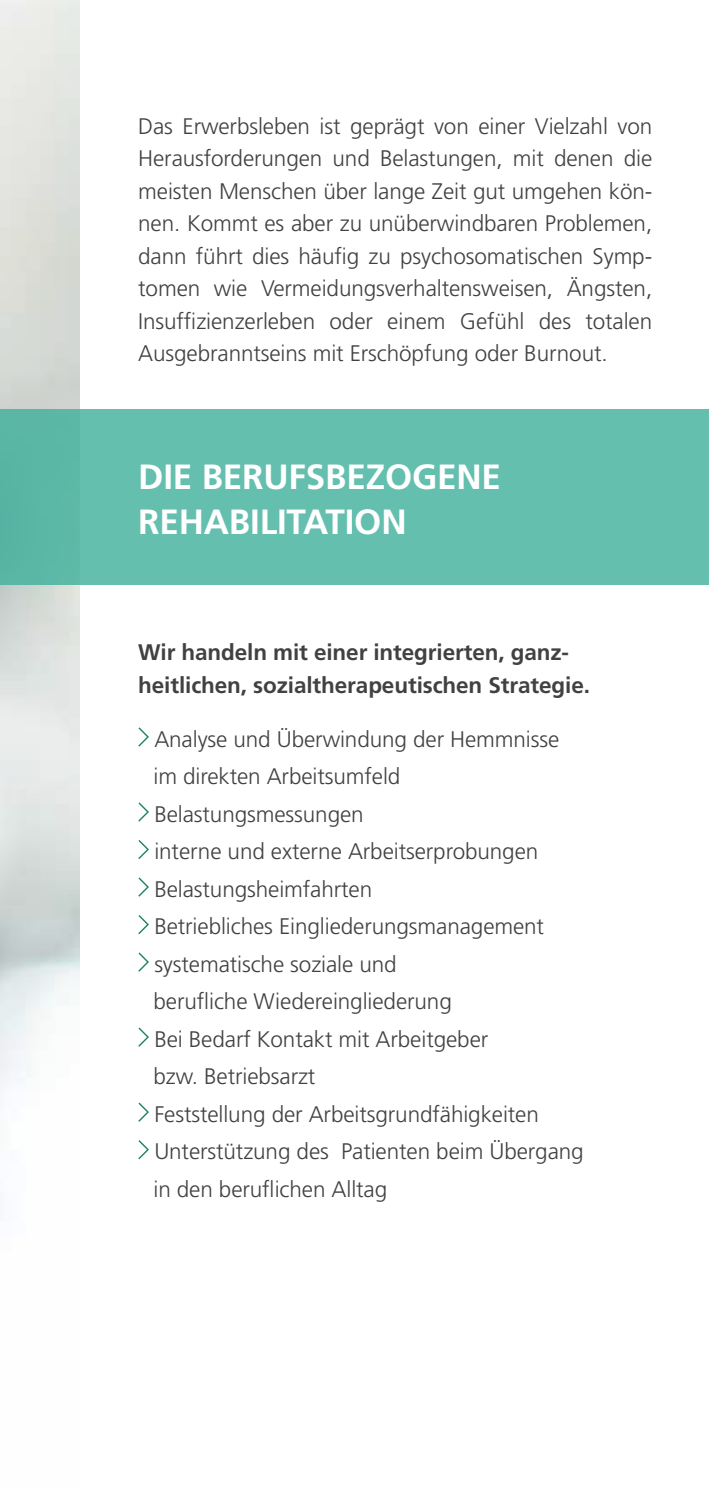
<style>
.page{position:relative;width:709px;height:1489px;background:#fff}
.page>*{position:absolute;margin:0;border:0;box-sizing:border-box;transform-origin:0 0}
.t1{font:700 35px/45px "Frutiger LT";letter-spacing:-.005em;color:#fff}
.t2{font:300 22.5px/37.5px "Frutiger LT";letter-spacing:-.005em;color:#414042}
.t3{font:700 22.5px/32.5px "Frutiger LT";letter-spacing:-.005em;color:#414042}
</style>
<div class="page">
<svg style="left:138px;top:727px;width:11px;height:20px"></svg>
<svg style="left:138px;top:802px;width:11px;height:20px"></svg>
<svg style="left:138px;top:840px;width:11px;height:19px"></svg>
<svg style="left:138px;top:877px;width:11px;height:20px"></svg>
<svg style="left:138px;top:915px;width:11px;height:20px"></svg>
<svg style="left:138px;top:952px;width:11px;height:20px"></svg>
<svg style="left:138px;top:1027px;width:11px;height:20px"></svg>
<svg style="left:138px;top:1102px;width:11px;height:20px"></svg>
<svg style="left:138px;top:1140px;width:11px;height:20px"></svg>
<div style="left:0;top:409px;width:709px;height:176px;background:#65bfaf"></div>
<p class="t2" style="left:138px;top:110px;width:515px;line-height:32.5px;text-align:justify">Das Erwerbsleben ist geprägt von einer Vielzahl von Herausforderungen und Belastungen, mit denen die meisten Menschen über lange Zeit gut umgehen kön&shy;nen. Kommt es aber zu unüberwindbaren Problemen, dann führt dies häufig zu psychosomatischen Symp&shy;tomen wie Vermeidungsverhaltensweisen, Ängsten, Insuffizienzerleben oder einem Gefühl des totalen Ausgebranntseins mit Erschöpfung oder Burnout.</p>
<h1 class="t1" style="left:138px;top:454px;width:364px">Die Berufsbezogene<br>Rehabilitation</h1>
<p class="t3" style="left:138px;top:636px;width:453px">Wir handeln mit einer integrierten, ganz&shy;heitlichen, sozialtherapeutischen Strategie.</p>
<p class="t2" style="left:153px;top:720px;width:432px">Analyse und Überwindung der Hemmnisse im direkten Arbeitsumfeld<br>Belastungsmessungen<br>interne und externe Arbeitserprobungen<br>Belastungsheimfahrten<br>Betriebliches Eingliederungsmanagement systematische soziale und<br>berufliche Wiedereingliederung<br>Bei Bedarf Kontakt mit Arbeitgeber<br>bzw. Betriebsarzt<br>Feststellung der Arbeitsgrundfähigkeiten<br>Unterstützung des Patienten beim Übergang in den beruflichen Alltag</p>
</div>
